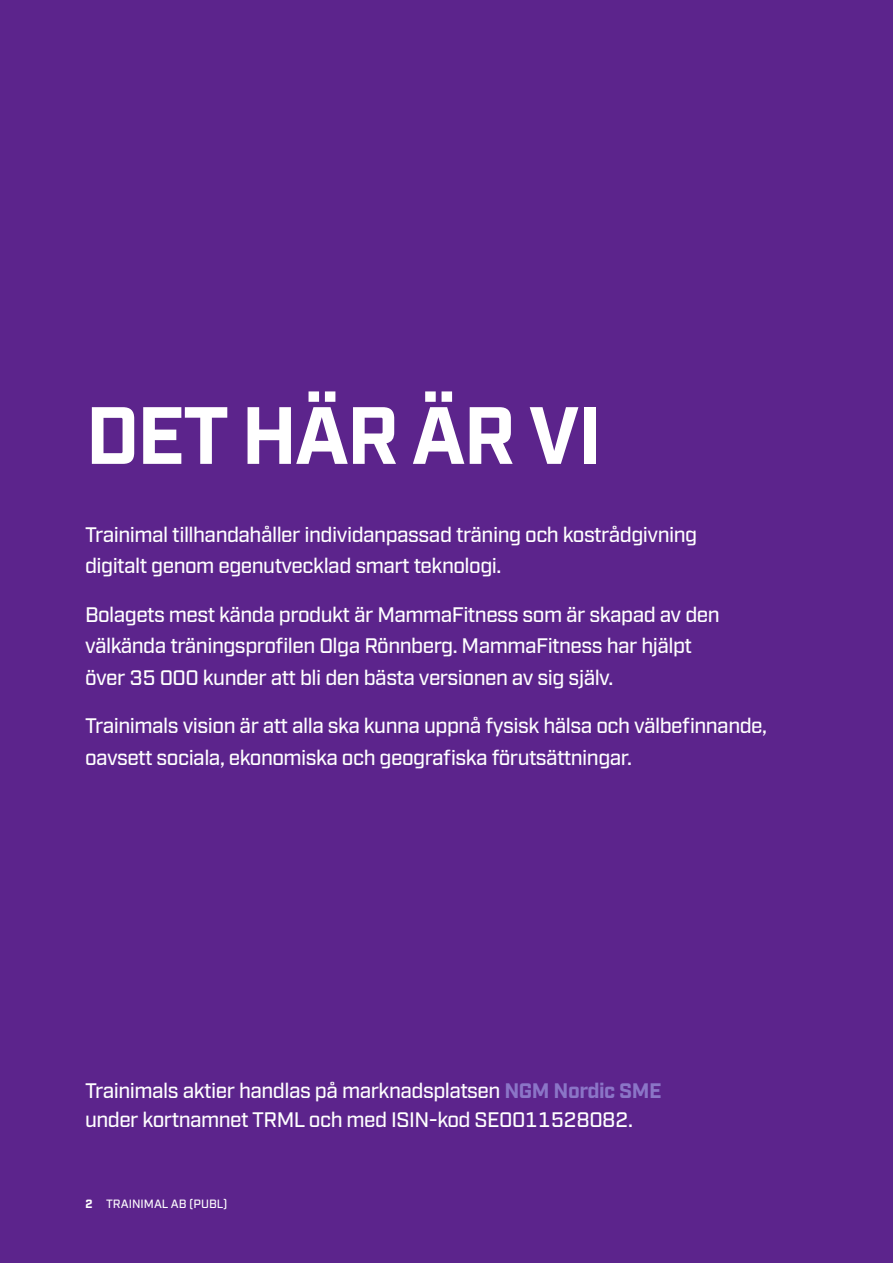
<style>
.page{position:relative;width:893px;height:1263px;background:#5c248c}
.page>*{position:absolute;margin:0;border:0;box-sizing:border-box;transform-origin:0 0}
.t1{font:700 81px "Industry";letter-spacing:-.03em;color:#fff}
.t2{font:500 21px/31.5px "Industry";letter-spacing:-.025em;color:#fff}
.t3{font:500 12px "Industry";color:#fff}
.s1{font-weight:700;color:#8b75c7}
.s2{font-weight:700}
</style>
<div class="page">
<h1 class="t1" style="left:85px;top:387px;width:518px">DET HÄR ÄR VI</h1>
<p class="t2" style="left:85px;top:519px;width:614px">Trainimal tillhandahåller individanpassad träning och kostrådgivning digitalt genom egenutvecklad smart teknologi.</p>
<p class="t2" style="left:85px;top:599px;width:636px">Bolagets mest kända produkt är MammaFitness som är skapad av den välkända träningsprofilen Olga Rönnberg. MammaFitness har hjälpt över 35 000 kunder att bli den bästa versionen av sig själv.</p>
<p class="t2" style="left:85px;top:711px;width:683px">Trainimals vision är att alla ska kunna uppnå fysisk hälsa och välbefinnande, oavsett sociala, ekonomiska och geografiska förutsättningar.</p>
<p class="t2" style="left:85px;top:1076px;width:578px;line-height:29.4px">Trainimals aktier handlas på marknadsplatsen <span class="s1">NGM Nordic SME </span>under kortnamnet TRML och med ISIN-kod SE0011528082.</p>
<p class="t3" style="left:85px;top:1197px;width:144px"><span class="s2">2</span> TRAINIMAL AB (PUBL)</p>
</div>
